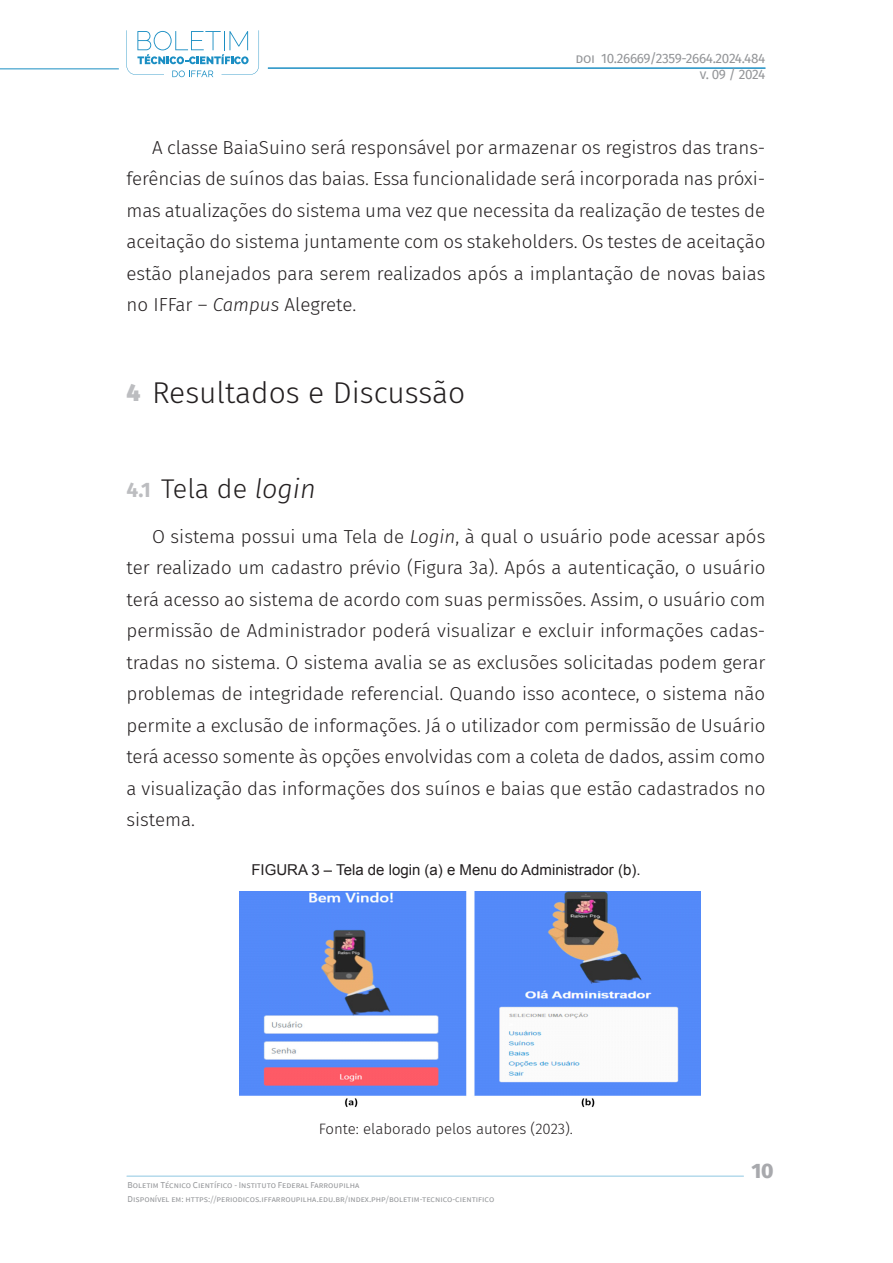
<style>
.page{position:relative;width:893px;height:1263px;background:#fff}
.page>*{position:absolute;margin:0;border:0;box-sizing:border-box;transform-origin:0 0}
.t1{font:300 30px "Fira Sans";color:#231f20}
.t2{font:300 27px "Fira Sans";color:#231f20}
.t3{font:800 21px "Fira Sans";color:#a8a9ad}
.Corpodetexto{font:300 18.75px/31.5px "Fira Sans";color:#231f20;text-align:justify}
.tituloFiguraTabela{font:15px "Arial";color:#231f20}
.Corpodetexto-2{font:300 15px "Fira Sans";color:#231f20}
.t4{font:13.5px/16.5px "Fira Sans";letter-spacing:-.025em;color:#939598;text-align:right}
.t5{font:9px/13.5px "Source Sans Pro";color:#939598}
.s1{font-style:italic}
.s2{font-weight:900;font-size:24px;color:#bcbdc0}
.s3{font-weight:700;font-size:21px;color:#bcbdc0}
</style>
<div class="page">
<hr style="left:0;top:69px;width:119px;height:1px;background:#1a8ec3">
<hr style="left:127px;top:1176px;width:616px;height:1px;background:#1a8ec3">
<svg style="left:126px;top:30px;width:133px;height:47px"></svg>
<hr style="left:268px;top:68px;width:497px;height:1px;background:#1a8ec3">
<img style="left:239px;top:891px;width:461px;height:216px">
<p class="t4" style="left:575px;top:49px;width:191px">doi 10.26669/2359-2664.2024.484 v. 09 / 2024</p>
<p class="Corpodetexto" style="left:126px;top:131px;width:640px;text-indent:26px">A classe BaiaSuino será responsável por armazenar os registros das trans&shy;ferências de suínos das baias. Essa funcionalidade será incorporada nas próxi&shy;mas atualizações do sistema uma vez que necessita da realização de testes de aceitação do sistema juntamente com os stakeholders. Os testes de aceitação estão planejados para serem realizados após a implantação de novas baias no IFFar – <span class="s1">Campus</span> Alegrete.</p>
<p class="t1" style="left:126px;top:371px;width:340px"><span class="s2">4</span> Resultados e Discussão</p>
<p class="t2" style="left:126px;top:470px;width:191px"><span class="s3">4.1</span> Tela de <span class="s1">login</span></p>
<p class="Corpodetexto" style="left:126px;top:520px;width:640px;text-indent:26px">O sistema possui uma Tela de <span class="s1">Login</span>, à qual o usuário pode acessar após ter realizado um cadastro prévio (Figura 3a). Após a autenticação, o usuário terá acesso ao sistema de acordo com suas permissões. Assim, o usuário com permissão de Administrador poderá visualizar e excluir informações cadas&shy;tradas no sistema. O sistema avalia se as exclusões solicitadas podem gerar problemas de integridade referencial. Quando isso acontece, o sistema não permite a exclusão de informações. Já o utilizador com permissão de Usuário terá acesso somente às opções envolvidas com a coleta de dados, assim como a visualização das informações dos suínos e baias que estão cadastrados no sistema.</p>
<p class="tituloFiguraTabela" style="left:251px;top:860px;width:391px">FIGURA 3 – Tela de login (a) e Menu do Administrador (b).</p>
<p class="Corpodetexto-2" style="left:319px;top:1118px;width:256px">Fonte: elaborado pelos autores (2023).</p>
<p class="t5" style="left:128px;top:1178px;width:368px">Boletim Técnico Científico - Instituto Federal Farroupilha<br>Disponível em: https://periodicos.iffarroupilha.edu.br/index.php/boletim-tecnico-cientifico</p>
<p class="t3" style="left:751px;top:1152px;width:24px">10</p>
</div>
